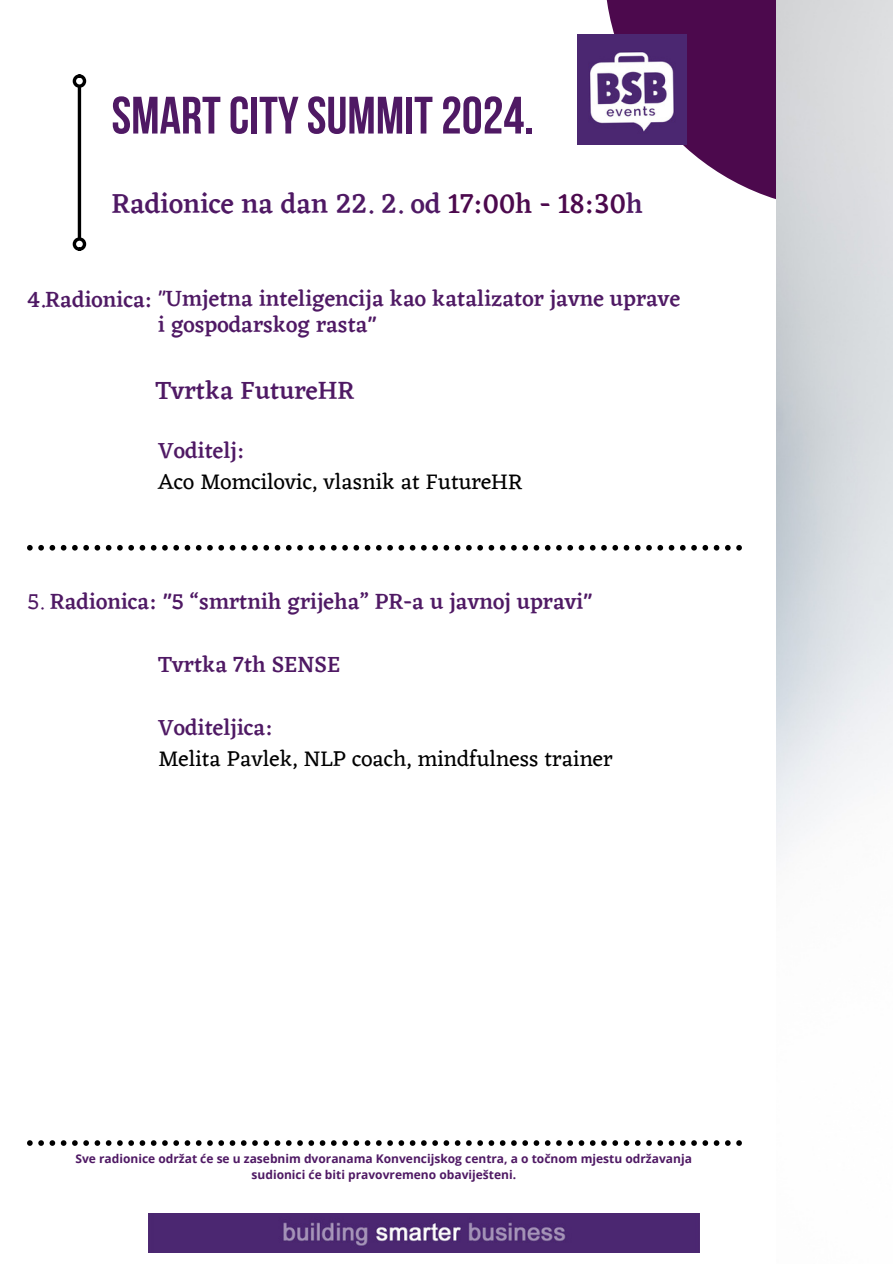
<style>
.page{position:relative;width:893px;height:1264px;background:#fff}
.page>*{position:absolute;margin:0;border:0;box-sizing:border-box;transform-origin:0 0}
.t1{font:700 52.5px "Bebas Neue";color:#4f1964}
.t2{font:500 28.05px "Eczar";color:#4f1964}
.t3{font:500 25.5px "Eczar";color:#4f1964}
.t4{font:500 22.5px "Eczar";color:#4f1964}
.t5{font:22.5px/31.5px "Eczar";color:#000}
.t6{font:700 12px "Open Sans";color:#4f1964}
.s1{color:#4c094d}
.s2{font-weight:400}
.s3{font-weight:500;color:#4f1964}
</style>
<div class="page">
<svg style="left:604px;top:0;width:172px;height:199px;fill:#4c094d"></svg>
<hr style="left:78px;top:88px;width:3px;height:149px;background:#000">
<div style="left:73px;top:237px;width:13px;height:14px;border:3px solid #000;border-radius:50%"></div>
<div style="left:73px;top:74px;width:13px;height:14px;border:3px solid #000;border-radius:50%"></div>
<img style="left:577px;top:35px;width:109px;height:109px">
<img style="left:148px;top:1213px;width:551px;height:39px">
<svg style="left:27px;top:545px;width:714px;height:5px"></svg>
<svg style="left:27px;top:1140px;width:714px;height:5px"></svg>
<h4 class="t1" style="left:111px;top:94px;width:424px">SMARTCITYSUMMIT2024.</h4>
<h3 class="t2" style="left:111px;top:187px;width:533px">Radionice na dan 22. 2. od <span class="s1">17:00h - 18:30</span>h</h3>
<p class="t4" style="left:27px;top:285px;width:654px">4.Radionica: <span class="s2">"</span>Umjetna inteligencija kao katalizator javne uprave</p>
<p class="t4" style="left:158px;top:311px;width:219px">i gospodarskog rasta"</p>
<h2 class="t3" style="left:155px;top:376px;width:200px">Tvrtka FutureHR</h2>
<p class="t5" style="left:158px;top:434px;width:366px"><span class="s3">Voditelj:<br></span>Aco Momcilovic, vlasnik at FutureHR</p>
<h3 class="t4" style="left:27px;top:588px;width:566px"><span class="s2">5.</span> Radionica: "5 “smrtnih grijeha” PR-a u javnoj upravi"</h3>
<h2 class="t4" style="left:158px;top:651px;width:183px">Tvrtka 7th SENSE</h2>
<h4 class="t5" style="left:158px;top:711px;width:456px"><span class="s3">Voditeljica:<br></span>Melita Pavlek, NLP coach, mindfulness trainer</h4>
<h4 class="t6" style="left:75px;top:1149px;width:618px">Sve radionice održat će se u zasebnim dvoranama Konvencijskog centra, a o točnom mjestu održavanja</h4>
<h4 class="t6" style="left:251px;top:1165px;width:266px">sudionici će biti pravovremeno obaviješteni.</h4>
</div>
